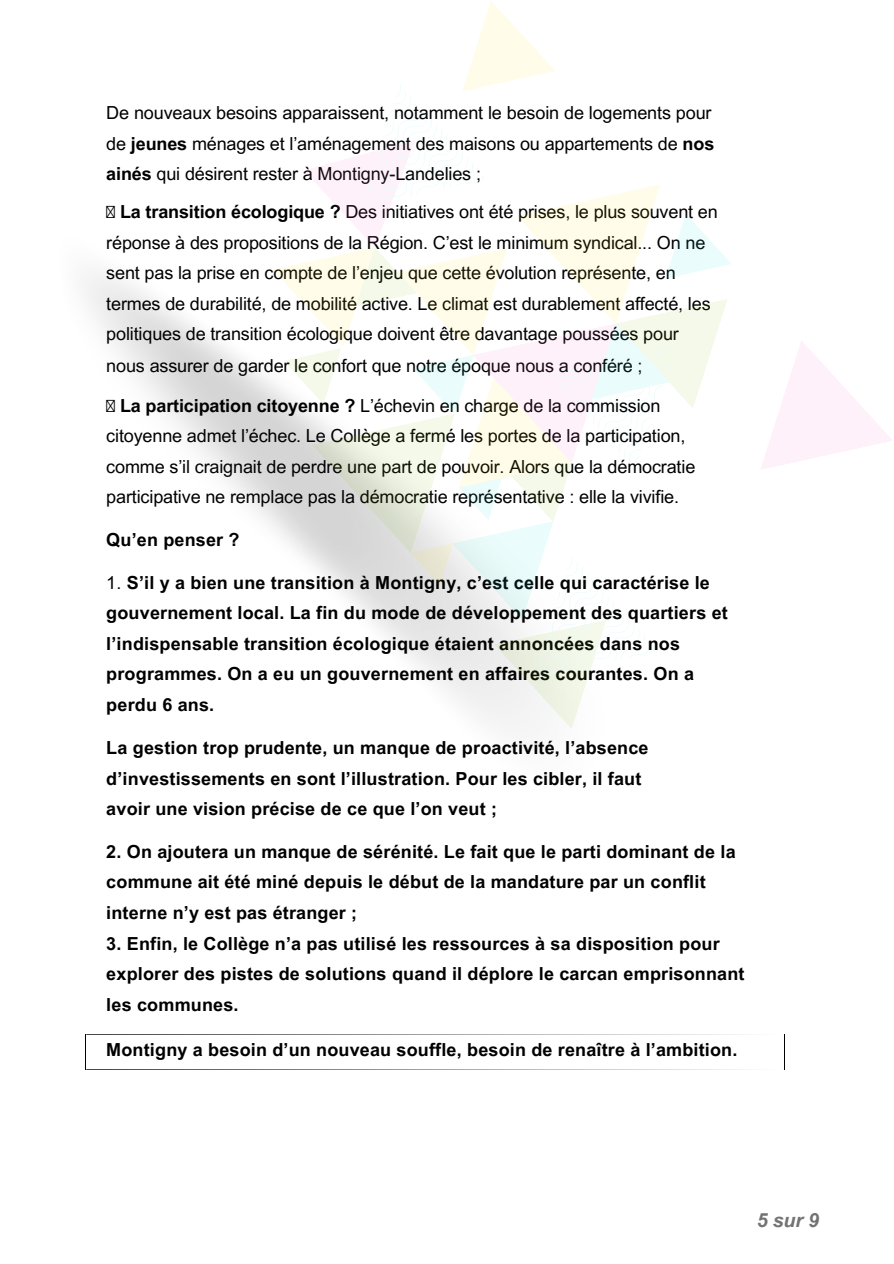
<style>
.page{position:relative;width:894px;height:1264px;background:#fff}
.page>*{position:absolute;margin:0;border:0;box-sizing:border-box;transform-origin:0 0}
.t1{font:italic 700 19.5px "Arial MT Pro";color:#737373}
.t2{font:18px "Arial MT Pro";letter-spacing:-.01em;color:#000}
.t3{font:700 18px "Arial MT Pro";letter-spacing:.01em;color:#000}
.s1{font-weight:700}
.s2{font-weight:400}
</style>
<div class="page">
<svg style="left:86px;top:1034px;width:656px;height:1px"></svg>
<hr style="left:85px;top:1034px;width:1px;height:34px;background:#000">
<hr style="left:783px;top:1034px;width:1px;height:34px;background:#000">
<svg style="left:273px;top:1px;width:620px;height:728px"></svg>
<p class="t2" style="left:106px;top:106px;width:606px">De nouveaux besoins apparaissent, notamment le besoin de logements pour</p>
<p class="t2" style="left:106px;top:137px;width:609px">de <span class="s1">jeunes</span> ménages et l’aménagement des maisons ou appartements de <span class="s1">nos</span></p>
<p class="t2" style="left:106px;top:167px;width:376px"><span class="s1">ainés</span> qui désirent rester à Montigny-Landelies ;</p>
<p class="t2" style="left:106px;top:205px;width:613px">⮚ <span class="s1">La transition écologique ?</span> Des initiatives ont été prises, le plus souvent en</p>
<p class="t2" style="left:106px;top:236px;width:600px">réponse à des propositions de la Région. C’est le minimum syndical... On ne</p>
<p class="t2" style="left:106px;top:266px;width:570px">sent pas la prise en compte de l’enjeu que cette évolution représente, en</p>
<p class="t2" style="left:106px;top:296px;width:605px">termes de durabilité, de mobilité active. Le climat est durablement affecté, les</p>
<p class="t2" style="left:106px;top:327px;width:574px">politiques de transition écologique doivent être davantage poussées pour</p>
<p class="t2" style="left:106px;top:358px;width:537px">nous assurer de garder le confort que notre époque nous a conféré ;</p>
<p class="t2" style="left:106px;top:399px;width:555px">⮚ <span class="s1">La participation citoyenne ?</span> L’échevin en charge de la commission</p>
<p class="t2" style="left:106px;top:429px;width:580px">citoyenne admet l’échec. Le Collège a fermé les portes de la participation,</p>
<p class="t2" style="left:106px;top:460px;width:590px">comme s’il craignait de perdre une part de pouvoir. Alors que la démocratie</p>
<p class="t2" style="left:106px;top:490px;width:574px">participative ne remplace pas la démocratie représentative : elle la vivifie.</p>
<p class="t3" style="left:106px;top:533px;width:135px">Qu’en penser ?</p>
<p class="t3" style="left:106px;top:575px;width:605px"><span class="s2">1.</span> S’il y a bien une transition à Montigny, c’est celle qui caractérise le</p>
<p class="t3" style="left:106px;top:606px;width:623px">gouvernement local. La fin du mode de développement des quartiers et</p>
<p class="t3" style="left:106px;top:636px;width:575px">l’indispensable transition écologique étaient annoncées dans nos</p>
<p class="t3" style="left:106px;top:667px;width:589px">programmes. On a eu un gouvernement en affaires courantes. On a</p>
<p class="t3" style="left:106px;top:698px;width:109px">perdu 6 ans.</p>
<p class="t3" style="left:106px;top:741px;width:543px">La gestion trop prudente, un manque de proactivité, l’absence</p>
<p class="t3" style="left:106px;top:771px;width:536px">d’investissements en sont l’illustration. Pour les cibler, il faut</p>
<p class="t3" style="left:106px;top:802px;width:392px">avoir une vision précise de ce que l’on veut ;</p>
<p class="t3" style="left:106px;top:844px;width:630px">2. On ajoutera un manque de sérénité. Le fait que le parti dominant de la</p>
<p class="t3" style="left:106px;top:875px;width:600px">commune ait été miné depuis le début de la mandature par un conflit</p>
<p class="t3" style="left:106px;top:905px;width:252px">interne n’y est pas étranger ;</p>
<p class="t3" style="left:106px;top:937px;width:614px">3. Enfin, le Collège n’a pas utilisé les ressources à sa disposition pour</p>
<p class="t3" style="left:106px;top:967px;width:639px">explorer des pistes de solutions quand il déplore le carcan emprisonnant</p>
<p class="t3" style="left:106px;top:997px;width:134px">les communes.</p>
<p class="t3" style="left:106px;top:1042px;width:632px">Montigny a besoin d’un nouveau souffle, besoin de renaître à l’ambition.</p>
<p class="t1" style="left:756px;top:1212px;width:64px">5 sur 9</p>
</div>
